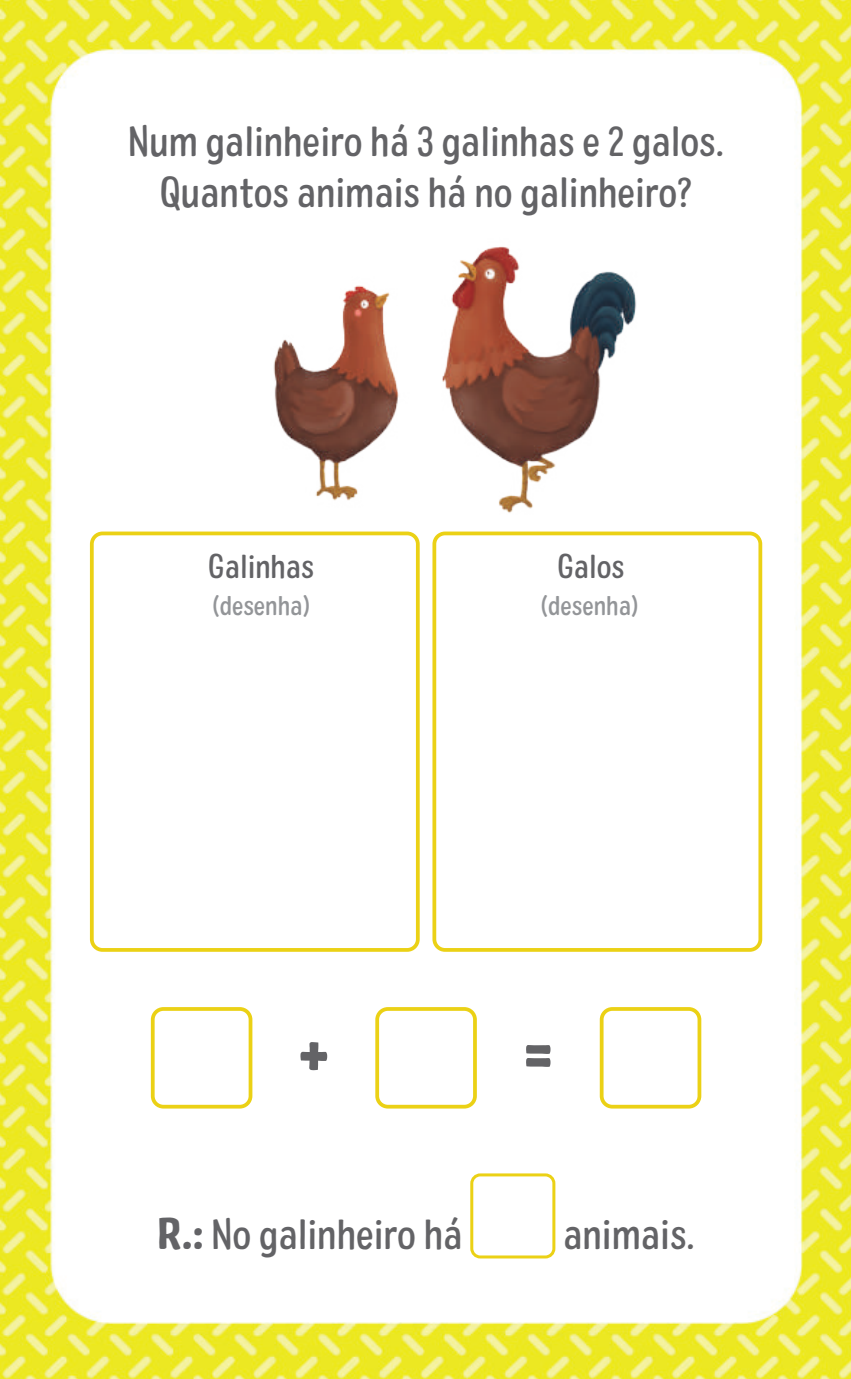
<style>
.page{position:relative;width:851px;height:1379px;background:#fff}
.page>*{position:absolute;margin:0;border:0;box-sizing:border-box;transform-origin:0 0}
.t1{font:75.3px "Colby Nr Blk";color:#636366}
.t2{font:42px/50.4px "Colby Nr Med";color:#636366;text-align:center}
.t3{font:33px "Colby Nr Med";color:#636366}
.t4{font:27px "Colby Nr Med";color:#939598}
.s1{font-family:"Colby Nr Blk"}
</style>
<div class="page">
<img style="left:0;top:0;width:850px;height:1379px">
<div style="left:470px;top:1173px;width:85px;height:85px;border:3px solid #ebd115;border-radius:9px"></div>
<div style="left:151px;top:1007px;width:101px;height:101px;border:4px solid #ebd115;border-radius:11px"></div>
<div style="left:375px;top:1007px;width:102px;height:101px;border:4px solid #ebd115;border-radius:11px"></div>
<div style="left:599px;top:1007px;width:102px;height:101px;border:4px solid #ebd115;border-radius:11px"></div>
<div style="left:90px;top:531px;width:329px;height:421px;border:4px solid #ebd115;border-radius:11px"></div>
<div style="left:432px;top:531px;width:330px;height:421px;border:4px solid #ebd115;border-radius:11px"></div>
<img style="left:312px;top:157px;width:429px;height:429px">
<img style="left:175px;top:219px;width:349px;height:348px">
<p class="t2" style="left:128px;top:116px;width:597px">Num galinheiro há 3 galinhas e 2 galos.<br>Quantos animais há no galinheiro?</p>
<p class="t3" style="left:208px;top:546px;width:107px">Galinhas</p>
<p class="t4" style="left:212px;top:589px;width:99px">(desenha)</p>
<p class="t4" style="left:541px;top:589px;width:99px">(desenha)</p>
<p class="t3" style="left:557px;top:546px;width:69px">Galos</p>
<h1 class="t1" style="left:298px;top:1007px;width:33px">+</h1>
<h1 class="t1" style="left:524px;top:1007px;width:30px">=</h1>
<p class="t2" style="left:157px;top:1209px;width:306px"><span class="s1">R.:</span> No galinheiro há</p>
<p class="t2" style="left:563px;top:1209px;width:133px">animais.</p>
</div>
